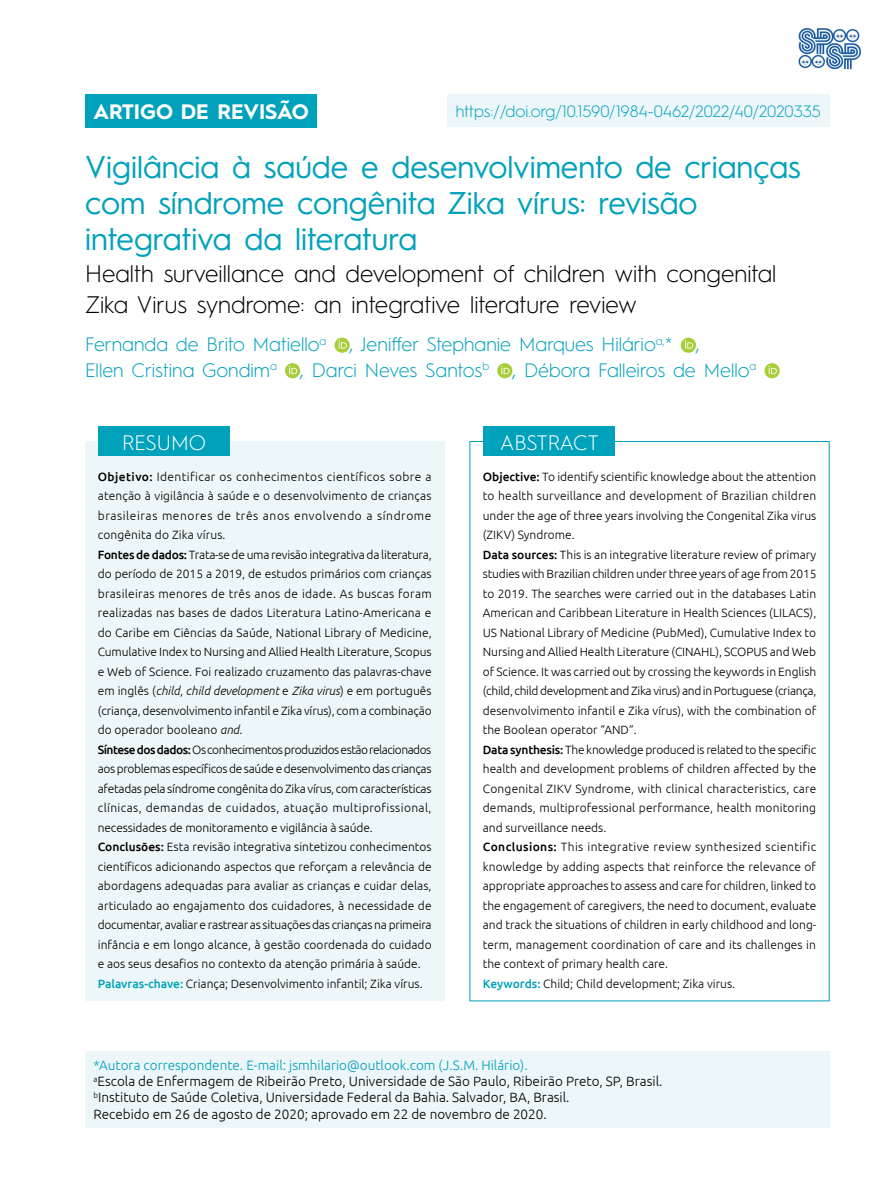
<style>
.page{position:relative;width:893px;height:1191px;background:#fff}
.page>*{position:absolute;margin:0;border:0;box-sizing:border-box;transform-origin:0 0}
.t1{font:31.5px/36px "Hurme Geometric Sans 1";color:#00a1ba}
.t2{font:300 24px/31.5px "Hurme Geometric Sans 1";color:#000}
.t3{font:700 21px "Hurme Geometric Sans 1";color:#fff}
.t4{font:300 21px "Hurme Geometric Sans 1";letter-spacing:-.005em;color:#fff}
.t5{font:300 19.5px/25.5px "Hurme Geometric Sans 1";color:#00a1ba}
.t6{font:300 16.5px "Hurme Geometric Sans 1";color:#00a1ba}
.t7{font:300 13.5px/16.2px "Ubuntu";color:#000}
.t8{font:300 12px/19.5px "Ubuntu";color:#000}
.s1{font-weight:500}
.s2{font-style:italic}
.s3{font-weight:500;color:#00a1ba}
.s4{color:#00a1ba}
</style>
<div class="page">
<div style="left:85px;top:441px;width:359px;height:559px;background:#edf6f9"></div>
<div style="left:98px;top:427px;width:132px;height:29px;background:#00a1ba"></div>
<div style="left:483px;top:427px;width:132px;height:29px;background:#00a1ba"></div>
<div style="left:85px;top:1051px;width:744px;height:76px;background:#edf6f9"></div>
<svg style="left:334px;top:337px;width:16px;height:16px"></svg>
<svg style="left:339px;top:340px;width:8px;height:9px"></svg>
<svg style="left:681px;top:337px;width:15px;height:16px"></svg>
<svg style="left:685px;top:340px;width:8px;height:9px"></svg>
<div style="left:285px;top:363px;width:15px;height:15px;background:#a6ce39;border-radius:50%"></div>
<svg style="left:289px;top:366px;width:8px;height:8px"></svg>
<svg style="left:497px;top:363px;width:15px;height:15px"></svg>
<svg style="left:501px;top:366px;width:8px;height:8px"></svg>
<svg style="left:764px;top:363px;width:16px;height:15px"></svg>
<svg style="left:768px;top:366px;width:9px;height:8px"></svg>
<div style="left:85px;top:94px;width:232px;height:33px;background:#00a1ba"></div>
<div style="left:447px;top:94px;width:382px;height:32px;background:#edf6f9"></div>
<img style="left:798px;top:27px;width:64px;height:43px">
<h3 class="t3" style="left:93px;top:97px;width:217px">ARTIGO DE REVISÃO</h3>
<h3 class="t6" style="left:456px;top:100px;width:367px">https://doi.org/10.1590/1984-0462/2022/40/2020335</h3>
<h1 class="t1" style="left:85px;top:147px;width:717px">Vigilância à saúde e desenvolvimento de crianças com síndrome congênita Zika vírus: revisão integrativa da literatura</h1>
<h2 class="t2" style="left:85px;top:256px;width:693px">Health surveillance and development of children with congenital<br>Zika Virus syndrome: an integrative literature review</h2>
<h3 class="t5" style="left:85px;top:330px;width:673px">Fernanda de Brito Matiello<sup>a</sup> , Jeniffer Stephanie Marques Hilário<sup>a,</sup>* ,<br>Ellen Cristina Gondim<sup>a</sup> , Darci Neves Santos<sup>b</sup> , Débora Falleiros de Mello<sup>a</sup></h3>
<h3 class="t4" style="left:122px;top:428px;width:85px">RESUMO</h3>
<h3 class="t4" style="left:500px;top:428px;width:100px">ABSTRACT</h3>
<p class="t8" style="left:98px;top:466px;width:335px"><span class="s1">Objetivo:</span> Identificar os conhecimentos científicos sobre a atenção à vigilância à saúde e o desenvolvimento de crianças brasileiras menores de três anos envolvendo a síndrome congênita do Zika vírus.<br><span class="s1">Fontes de dados:</span> Trata-se de uma revisão integrativa da literatura, do período de 2015 a 2019, de estudos primários com crianças brasileiras menores de três anos de idade. As buscas foram realizadas nas bases de dados Literatura Latino-Americana e do Caribe em Ciências da Saúde, National Library of Medicine, Cumulative Index to Nursing and Allied Health Literature, Scopus e Web of Science. Foi realizado cruzamento das palavras-chave em inglês (<span class="s2">child</span>, <span class="s2">child development</span> e <span class="s2">Zika virus</span>) e em português (criança, desenvolvimento infantil e Zika vírus), com a combinação do operador booleano <span class="s2">and</span>.<br><span class="s1">Síntese dos dados:</span> Os conhecimentos produzidos estão relacionados aos problemas específicos de saúde e desenvolvimento das crianças afetadas pela síndrome congênita do Zika vírus, com características clínicas, demandas de cuidados, atuação multiprofissional, necessidades de monitoramento e vigilância à saúde.<br><span class="s1">Conclusões:</span> Esta revisão integrativa sintetizou conhecimentos científicos adicionando aspectos que reforçam a relevância de abordagens adequadas para avaliar as crianças e cuidar delas, articulado ao engajamento dos cuidadores, à necessidade de documentar, avaliar e rastrear as situações das crianças na primeira infância e em longo alcance, à gestão coordenada do cuidado e aos seus desafios no contexto da atenção primária à saúde.<br><span class="s3">Palavras-chave:</span> Criança; Desenvolvimento infantil; Zika vírus.</p>
<p class="t8" style="left:483px;top:466px;width:335px"><span class="s1">Objective:</span> To identify scientific knowledge about the attention to health surveillance and development of Brazilian children under the age of three years involving the Congenital Zika virus (ZIKV) Syndrome.<br><span class="s1">Data sources:</span> This is an integrative literature review of primary studies with Brazilian children under three years of age from 2015 to 2019. The searches were carried out in the databases Latin American and Caribbean Literature in Health Sciences (LILACS), US National Library of Medicine (PubMed), Cumulative Index to Nursing and Allied Health Literature (CINAHL), SCOPUS and Web of Science. It was carried out by crossing the keywords in English (child, child development and Zika virus) and in Portuguese (criança, desenvolvimento infantil e Zika vírus), with the combination of the Boolean operator “AND”.<br><span class="s1">Data synthesis:</span> The knowledge produced is related to the specific health and development problems of children affected by the Congenital ZIKV Syndrome, with clinical characteristics, care demands, multiprofessional performance, health monitoring and surveillance needs.<br><span class="s1">Conclusions:</span> This integrative review synthesized scientific knowledge by adding aspects that reinforce the relevance of appropriate approaches to assess and care for children, linked to the engagement of caregivers, the need to document, evaluate and track the situations of children in early childhood and long&shy;term, management coordination of care and its challenges in the context of primary health care.<br><span class="s3">Keywords:</span> Child; Child development; Zika virus.</p>
<p class="t7" style="left:94px;top:1056px;width:570px"><span class="s4">*Autora correspondente. E-mail: jsmhilario@outlook.com (J.S.M. Hilário).<br></span><sup>a</sup>Escola de Enfermagem de Ribeirão Preto, Universidade de São Paulo, Ribeirão Preto, SP, Brasil. <sup>b</sup>Instituto de Saúde Coletiva, Universidade Federal da Bahia. Salvador, BA, Brasil.<br>Recebido em 26 de agosto de 2020; aprovado em 22 de novembro de 2020.</p>
</div>
